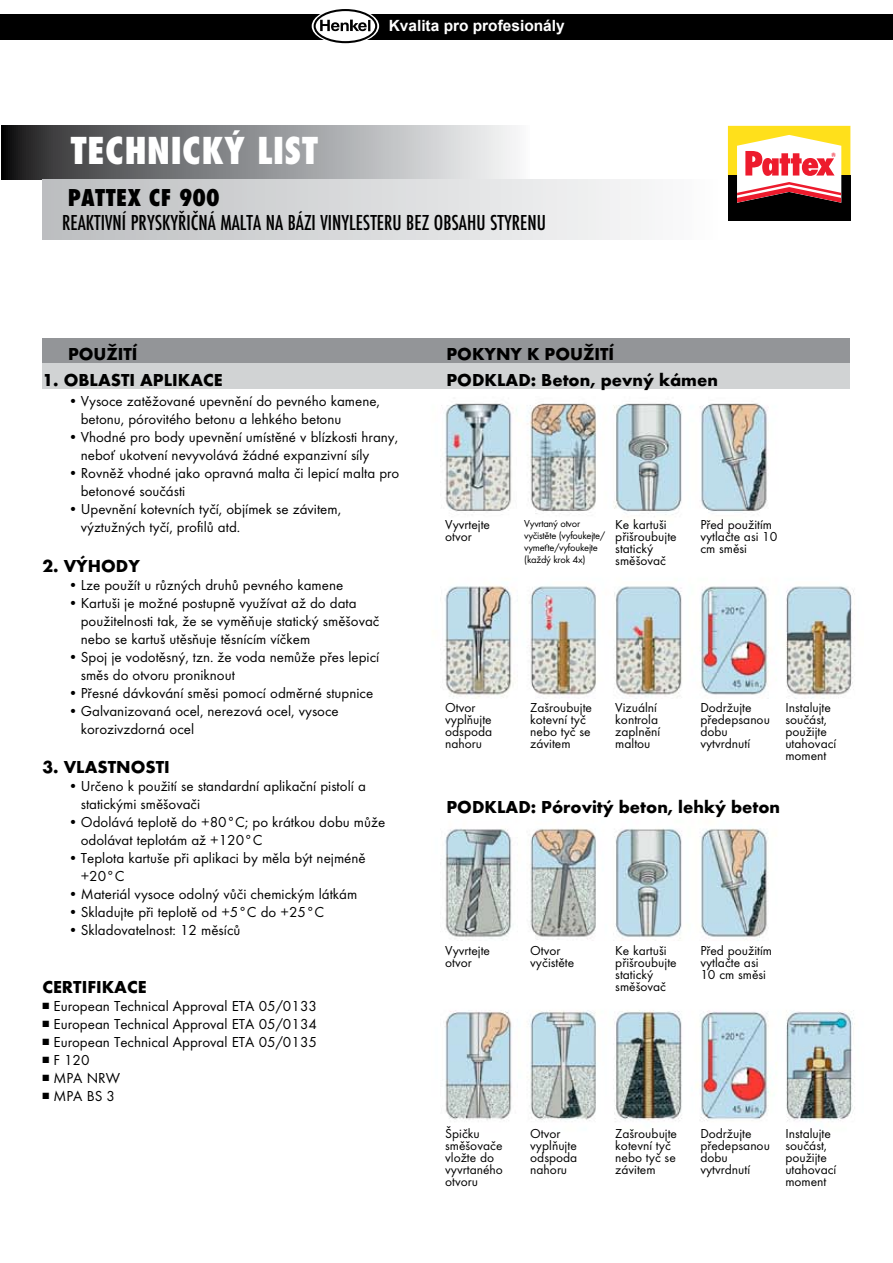
<style>
.page{position:relative;width:893px;height:1263px;background:#fff}
.page>*{position:absolute;margin:0;border:0;box-sizing:border-box;transform-origin:0 0}
.t1{font:800 condensed 36px "Futura CE";color:#fff}
.t2{font:22.5px "Futura TCE Med Con";color:#000}
.t3{font:800 condensed 22.5px "Futura CE";color:#000}
.t4{font:700 18px "Futura TCE";color:#000}
.t5{font:700 15.45px "Arial CE";color:#fff}
.t6{font:15px/18px "Futura TCE Boo";color:#000}
.t7{font:13.5px/12px "Futura TCE Boo";color:#000}
.t8{font:10.5px/12px "Futura TCE Boo";letter-spacing:-.025em;color:#000}
</style>
<div class="page">
<img style="left:1px;top:125px;width:854px;height:997px">
<svg style="left:1px;top:125px;width:529px;height:54px;background:#919294"></svg>
<div style="left:43px;top:179px;width:675px;height:60px;background:linear-gradient(to right,#bcbdc0,#fbfcfc)"></div>
<div style="left:728px;top:106px;width:122px;height:134px;background:#fff"></div>
<div style="left:728px;top:126px;width:122px;height:50px;background:#ffe01b"></div>
<div style="left:728px;top:175px;width:122px;height:45px;background:#000"></div>
<svg style="left:737px;top:135px;width:104px;height:68px;background:#e4a59b"></svg>
<div style="left:43px;top:338px;width:807px;height:26px;background:#939598"></div>
<div style="left:43px;top:364px;width:807px;height:25px;background:#d1d3d4"></div>
<div style="left:0;top:14px;width:893px;height:25px;background:#000"></div>
<svg style="left:312px;top:8px;width:67px;height:36px"></svg>
<svg style="left:314px;top:9px;width:63px;height:34px"></svg>
<p class="t5" style="left:389px;top:17px;width:178px">Kvalita pro profesionály</p>
<h1 class="t1" style="left:70px;top:129px;width:249px">TECHNICKÝ LIST</h1>
<h2 class="t3" style="left:68px;top:184px;width:153px">PATTEX CF 900</h2>
<h2 class="t2" style="left:62px;top:210px;width:485px">REAKTIVNÍ PRYSKYŘIČNÁ MALTA NA BÁZI VINYLESTERU BEZ OBSAHU STYRENU</h2>
<p class="t4" style="left:68px;top:343px;width:71px">POUŽITÍ</p>
<p class="t4" style="left:446px;top:343px;width:169px">POKYNY K POUŽITÍ</p>
<p class="t4" style="left:43px;top:368px;width:182px">1. OBLASTI APLIKACE</p>
<p class="t4" style="left:446px;top:368px;width:273px">PODKLAD: Beton, pevný kámen</p>
<p class="t6" style="left:81px;top:392px;width:301px;text-indent:-13px">• Vysoce zatěžované upevnění do pevného kamene, betonu, pórovitého betonu a lehkého betonu</p>
<p class="t6" style="left:81px;top:428px;width:319px;text-indent:-13px">• Vhodné pro body upevnění umístěné v blízkosti hrany, neboť ukotvení nevyvolává žádné expanzivní síly</p>
<p class="t6" style="left:81px;top:464px;width:320px;text-indent:-13px">• Rovněž vhodné jako opravná malta či lepicí malta pro betonové součásti</p>
<p class="t6" style="left:81px;top:500px;width:262px;text-indent:-13px">• Upevnění kotevních tyčí, objímek se závitem, výztužných tyčí, profilů atd.</p>
<p class="t4" style="left:43px;top:554px;width:99px">2. VÝHODY</p>
<p class="t6" style="left:68px;top:575px;width:277px">• Lze použít u různých druhů pevného kamene</p>
<p class="t6" style="left:81px;top:593px;width:300px;text-indent:-13px">• Kartuši je možné postupně využívat až do data použitelnosti tak, že se vyměňuje statický směšovač nebo se kartuš utěsňuje těsnícím víčkem</p>
<p class="t6" style="left:81px;top:647px;width:300px;text-indent:-13px">• Spoj je vodotěsný, tzn. že voda nemůže přes lepicí směs do otvoru proniknout</p>
<p class="t6" style="left:68px;top:683px;width:307px">• Přesné dávkování směsi pomocí odměrné stupnice</p>
<p class="t6" style="left:81px;top:701px;width:259px;text-indent:-13px">• Galvanizovaná ocel, nerezová ocel, vysoce korozivzdorná ocel</p>
<p class="t4" style="left:43px;top:756px;width:129px">3. VLASTNOSTI</p>
<p class="t6" style="left:81px;top:777px;width:287px;text-indent:-13px">• Určeno k použití se standardní aplikační pistolí a statickými směšovači</p>
<p class="t6" style="left:81px;top:813px;width:306px;text-indent:-13px">• Odolává teplotě do +80°C; po krátkou dobu může odolávat teplotám až +120°C</p>
<p class="t6" style="left:81px;top:849px;width:286px;text-indent:-13px">• Teplota kartuše při aplikaci by měla být nejméně +20°C</p>
<p class="t6" style="left:68px;top:885px;width:291px">• Materiál vysoce odolný vůči chemickým látkám</p>
<p class="t6" style="left:68px;top:903px;width:258px">• Skladujte při teplotě od +5°C do +25°C</p>
<p class="t6" style="left:68px;top:921px;width:174px">• Skladovatelnost: 12 měsíců</p>
<p class="t4" style="left:43px;top:975px;width:105px">CERTIFIKACE</p>
<p class="t6" style="left:43px;top:997px;width:276px">■ European Technical Approval ETA 05/0133</p>
<p class="t6" style="left:43px;top:1015px;width:276px">■ European Technical Approval ETA 05/0134</p>
<p class="t6" style="left:43px;top:1033px;width:276px">■ European Technical Approval ETA 05/0135</p>
<p class="t6" style="left:43px;top:1051px;width:49px">■ F 120</p>
<p class="t6" style="left:43px;top:1069px;width:79px">■ MPA NRW</p>
<p class="t6" style="left:43px;top:1087px;width:74px">■ MPA BS 3</p>
<p class="t7" style="left:445px;top:519px;width:46px">Vyvrtejte otvor</p>
<p class="t8" style="left:524px;top:518px;width:82px">Vyvrtaný otvor vyčistěte (vyfoukejte/ vymeťte/vyfoukejte (každý krok 4x)</p>
<p class="t7" style="left:615px;top:519px;width:63px">Ke kartuši přišroubujte statický směšovač</p>
<p class="t7" style="left:700px;top:519px;width:79px">Před použitím vytlačte asi 10 cm směsi</p>
<p class="t7" style="left:445px;top:701px;width:49px">Otvor vyplňujte odspoda nahoru</p>
<p class="t7" style="left:530px;top:701px;width:63px">Zašroubujte kotevní tyč nebo tyč se závitem</p>
<p class="t7" style="left:615px;top:701px;width:47px">Vizuální kontrola zaplnění maltou</p>
<p class="t7" style="left:700px;top:701px;width:71px">Dodržujte předepsanou dobu vytvrdnutí</p>
<p class="t7" style="left:785px;top:701px;width:53px">Instalujte součást, použijte utahovací moment</p>
<p class="t4" style="left:446px;top:796px;width:335px">PODKLAD: Pórovitý beton, lehký beton</p>
<p class="t7" style="left:445px;top:944px;width:46px">Vyvrtejte otvor</p>
<p class="t7" style="left:530px;top:944px;width:46px">Otvor vyčistěte</p>
<p class="t7" style="left:615px;top:944px;width:63px">Ke kartuši přišroubujte statický směšovač</p>
<p class="t7" style="left:700px;top:944px;width:73px">Před použitím vytlačte asi<br>10 cm směsi</p>
<p class="t7" style="left:445px;top:1128px;width:59px">Špičku směšovače vložte do vyvrtaného otvoru</p>
<p class="t7" style="left:530px;top:1128px;width:49px">Otvor vyplňujte odspoda nahoru</p>
<p class="t7" style="left:615px;top:1128px;width:63px">Zašroubujte kotevní tyč nebo tyč se závitem</p>
<p class="t7" style="left:700px;top:1128px;width:71px">Dodržujte předepsanou dobu vytvrdnutí</p>
<p class="t7" style="left:785px;top:1128px;width:53px">Instalujte součást, použijte utahovací moment</p>
</div>
